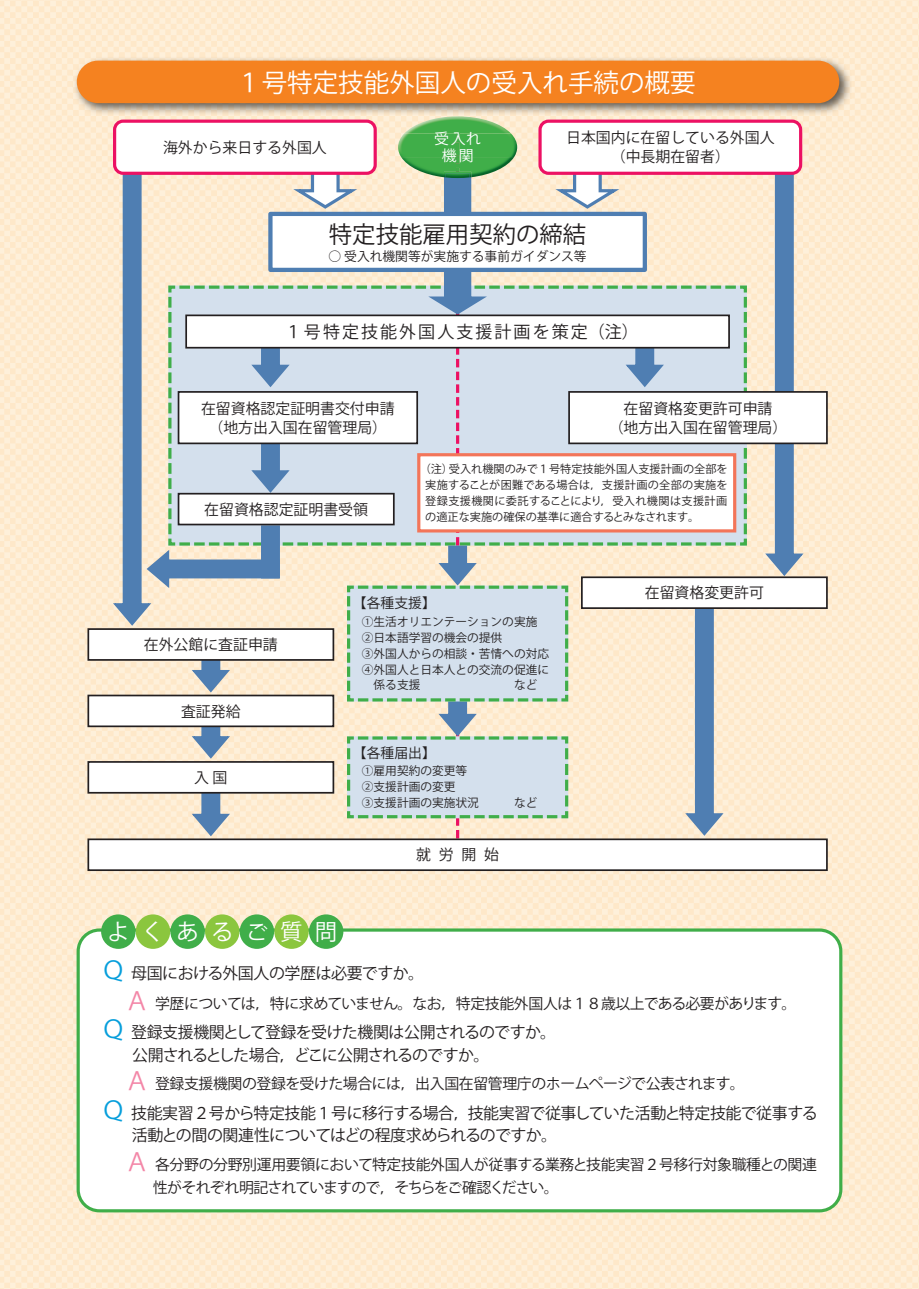
<style>
.page{position:relative;width:919px;height:1289px;background:#fff}
.page>*{position:absolute;margin:0;border:0;box-sizing:border-box;transform-origin:0 0}
.t1{font:25.5px "Koz Go Pr 6 N";color:#fff}
.t2{font:23.4px "Koz Go Pr 6 N";color:#231f20}
.t3{font:22.35px "Koz Go Pr 6 N";letter-spacing:.545em;color:#fff}
.t4{font:16.95px "Koz Go Pr 6 N";letter-spacing:.12em;color:#231f20}
.t5{font:15.9px/22.2px "Koz Go Pr 6 N";letter-spacing:-.025em;color:#231f20}
.t6{font:15.9px/22.2px "Koz Go Pr 6 N";letter-spacing:-.045em;color:#231f20}
.t7{font:14.85px/22.4px "Koz Go Pr 6 N";letter-spacing:-.025em;color:#231f20}
.t8{font:14.85px/19.2px "Koz Go Pr 6 N";color:#231f20;text-align:center}
.t9{font:14.85px/17px "Koz Go Pr 6 N";color:#fff;text-align:center}
.t10{font:13.8px "Koz Go Pr 6 N";color:#231f20}
.t11{font:12.75px "Koz Go Pr 6 N";color:#231f20}
.t12{font:11.7px/15.9px "Koz Go Pr 6 N";color:#231f20}
.t13{font:11.1px/15.9px "Koz Go Pr 6 N";color:#231f20;text-align:justify}
.s1{font-size:24.45px;color:#069edb}
.s2{font-size:24.45px;color:#f386a7}
</style>
<div class="page">
<img style="left:0;top:0;width:918px;height:1288px">
<div style="left:78px;top:930px;width:762px;height:280px;background:#fff;border-radius:21px"></div>
<div style="left:77px;top:928px;width:765px;height:284px;border:3px solid #40ae49;border-radius:21px"></div>
<img style="left:73px;top:57px;width:778px;height:59px">
<div style="left:77px;top:61px;width:762px;height:42px;background:#f58220;border-radius:21px"></div>
<div style="left:101px;top:914px;width:34px;height:34px;background:#40ae49;border-radius:50%"></div>
<div style="left:136px;top:914px;width:34px;height:34px;background:#8bc63e;border-radius:50%"></div>
<div style="left:170px;top:914px;width:35px;height:34px;background:#40ae49;border-radius:50%"></div>
<div style="left:205px;top:914px;width:34px;height:34px;background:#8bc63e;border-radius:50%"></div>
<div style="left:240px;top:914px;width:34px;height:34px;background:#40ae49;border-radius:50%"></div>
<div style="left:274px;top:914px;width:35px;height:34px;background:#8bc63e;border-radius:50%"></div>
<div style="left:309px;top:914px;width:34px;height:34px;background:#40ae49;border-radius:50%"></div>
<div style="left:88px;top:839px;width:738px;height:31px;background:#fff"></div>
<div style="left:87px;top:838px;width:740px;height:33px;border:2px solid #231f20"></div>
<svg style="left:763px;top:444px;width:42px;height:132px;background:#aeb9c2"></svg>
<svg style="left:763px;top:165px;width:42px;height:226px;background:#acb8c2"></svg>
<img style="left:404px;top:116px;width:107px;height:14px">
<svg style="left:111px;top:130px;width:635px;height:708px;background:#deded7"></svg>
<img style="left:401px;top:157px;width:113px;height:20px">
<img style="left:456px;top:157px;width:3px;height:15px">
<img style="left:445px;top:177px;width:24px;height:1px">
<img style="left:444px;top:172px;width:27px;height:5px">
<img style="left:398px;top:133px;width:119px;height:24px">
<div style="left:569px;top:392px;width:257px;height:51px;background:#fff"></div>
<div style="left:568px;top:391px;width:259px;height:53px;border:2px solid #231f20"></div>
<div style="left:88px;top:629px;width:245px;height:31px;background:#fff"></div>
<div style="left:87px;top:628px;width:247px;height:32px;border:2px solid #231f20"></div>
<div style="left:88px;top:695px;width:245px;height:31px;background:#fff"></div>
<div style="left:87px;top:694px;width:247px;height:33px;border:2px solid #231f20"></div>
<div style="left:88px;top:762px;width:245px;height:30px;background:#fff"></div>
<div style="left:87px;top:761px;width:247px;height:32px;border:2px solid #231f20"></div>
<div style="left:115px;top:121px;width:260px;height:52px;background:#fff;border-radius:9px"></div>
<div style="left:113px;top:120px;width:264px;height:55px;border:3px solid #ec1163;border-radius:9px"></div>
<div style="left:540px;top:121px;width:260px;height:52px;background:#fff;border-radius:9px"></div>
<div style="left:538px;top:120px;width:264px;height:55px;border:3px solid #ec1163;border-radius:9px"></div>
<div style="left:186px;top:315px;width:543px;height:33px;background:#fff"></div>
<div style="left:185px;top:314px;width:544px;height:34px;border:2px solid #231f20"></div>
<div style="left:178px;top:392px;width:239px;height:51px;background:#fff"></div>
<div style="left:178px;top:391px;width:240px;height:53px;border:2px solid #231f20"></div>
<div style="left:268px;top:212px;width:379px;height:60px;background:#fff;border:4px solid #4f7eb2"></div>
<div style="left:261px;top:525px;width:19px;height:53px;background:#4f7eb2"></div>
<div style="left:178px;top:493px;width:216px;height:31px;background:#fff"></div>
<div style="left:178px;top:493px;width:216px;height:32px;border:2px solid #231f20"></div>
<div style="left:582px;top:577px;width:244px;height:31px;background:#fff"></div>
<div style="left:581px;top:576px;width:246px;height:33px;border:2px solid #231f20"></div>
<h1 class="t1" style="left:236px;top:68px;width:461px">１号特定技能外国人の受入れ手続の概要</h1>
<p class="t8" style="left:163px;top:138px;width:165px">海外から来日する外国人</p>
<p class="t8" style="left:566px;top:129px;width:210px">日本国内に在留している外国人（中長期在留者）</p>
<p class="t9" style="left:434px;top:131px;width:48px">受入れ機関</p>
<h2 class="t2" style="left:329px;top:221px;width:259px">特定技能雇用契約の締結</h2>
<p class="t11" style="left:328px;top:249px;width:260px">○ 受入れ機関等が実施する事前ガイダンス等</p>
<p class="t4" style="left:285px;top:322px;width:355px">１号特定技能外国人支援計画を策定（注）</p>
<p class="t8" style="left:201px;top:399px;width:195px">在留資格認定証明書交付申請（地方出入国在留管理局）</p>
<p class="t8" style="left:204px;top:500px;width:165px">在留資格認定証明書受領</p>
<p class="t8" style="left:608px;top:399px;width:180px">在留資格変更許可申請<br>（地方出入国在留管理局）</p>
<p class="t13" style="left:425px;top:461px;width:304px;text-indent:-5px">（注）受入れ機関のみで１号特定技能外国人支援計画の全部を実施することが困難である場合は，支援計画の全部の実施を登録支援機関に委託することにより，受入れ機関は支援計画の適正な実施の確保の基準に適合するとみなされます。</p>
<p class="t8" style="left:144px;top:635px;width:135px">在外公館に査証申請</p>
<p class="t7" style="left:181px;top:700px;width:61px">査証発給</p>
<p class="t7" style="left:194px;top:766px;width:35px">入 国</p>
<h3 class="t3" style="left:107px;top:919px;width:232px">よくあるご質問</h3>
<p class="t10" style="left:353px;top:595px;width:84px">【各種支援】</p>
<p class="t12" style="left:362px;top:613px;width:189px">①生活オリエンテーションの実施<br>②日本語学習の機会の提供<br>③外国人からの相談・苦情への対応<br>④ 外国人と日本人との交流の促進に</p>
<p class="t10" style="left:353px;top:745px;width:84px">【各種届出】</p>
<p class="t12" style="left:362px;top:763px;width:177px">①雇用契約の変更等<br>②支援計画の変更<br>③支援計画の実施状況　　　など</p>
<p class="t7" style="left:416px;top:844px;width:84px">就労開始</p>
<p class="t8" style="left:644px;top:583px;width:121px">在留資格変更許可</p>
<p class="t5" style="left:101px;top:962px;width:324px"><span class="s1">Ｑ</span> 母国における外国人の学歴は必要ですか。</p>
<p class="t7" style="left:125px;top:992px;width:673px"><span class="s2">Ａ</span> 学歴については，特に求めていません。なお，特定技能外国人は１８歳以上である必要があります。</p>
<p class="t6" style="left:101px;top:1021px;width:456px"><span class="s1">Ｑ</span> 登録支援機関として登録を受けた機関は公開されるのですか。　　公開されるとした場合，どこに公開されるのですか。</p>
<p class="t7" style="left:125px;top:1072px;width:621px"><span class="s2">Ａ</span> 登録支援機関の登録を受けた場合には，出入国在留管理庁のホームページで公表されます。</p>
<p class="t5" style="left:132px;top:1102px;width:687px;text-indent:-31px"><span class="s1">Ｑ</span> 技能実習２号から特定技能１号に移行する場合，技能実習で従事していた活動と特定技能で従事する活動との間の関連性についてはどの程度求められるのですか。</p>
<p class="t7" style="left:153px;top:1153px;width:665px;text-indent:-28px"><span class="s2">Ａ</span> 各分野の分野別運用要領において特定技能外国人が従事する業務と技能実習２号移行対象職種との関連性がそれぞれ明記されていますので，そちらをご確認ください。</p>
</div>
